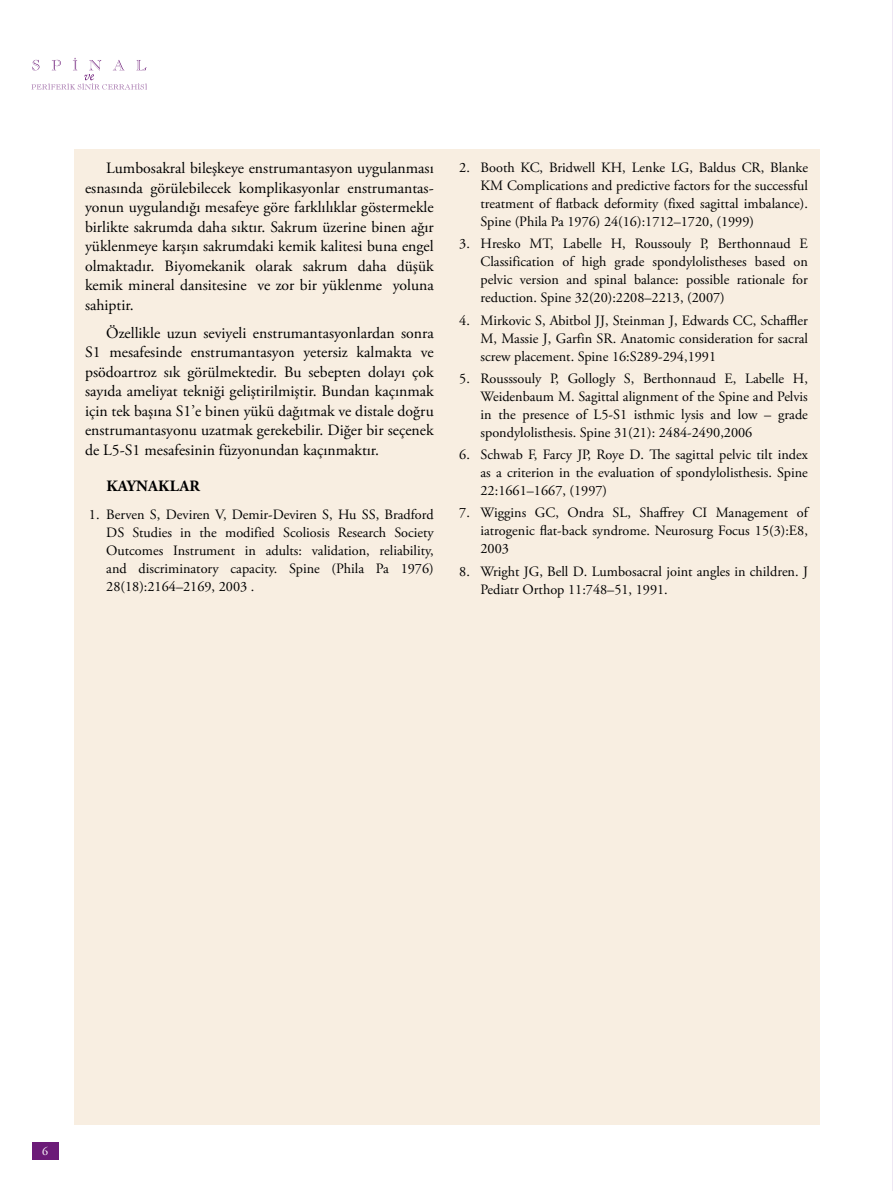
<style>
.page{position:relative;width:893px;height:1191px;background:#fff}
.page>*{position:absolute;margin:0;border:0;box-sizing:border-box;transform-origin:0 0}
.t1{font:15.75px/19.5px "Adobe Garamond Pro";color:#000;text-align:justify}
.t2{font:700 15.75px "Adobe Garamond Pro";letter-spacing:.015em;color:#000}
.t3{font:14.25px/18px "Adobe Garamond Pro";color:#000;text-align:justify}
.t4{font:12px "Adobe Garamond Pro";color:#fff}
</style>
<div class="page">
<div style="left:32px;top:1141px;width:26px;height:18px;background:#6c1b78"></div>
<svg style="left:31px;top:58px;width:116px;height:32px"></svg>
<hr style="left:892px;top:0;width:1px;height:1191px;background:#eee7f3">
<div style="left:74px;top:149px;width:746px;height:975px;background:#f8eee1"></div>
<p class="t1" style="left:85px;top:159px;width:350px;text-indent:21px">Lumbosakral bileşkeye enstrumantasyon uygulanması esnasında görülebilecek komplikasyonlar enstrumantas&shy;yonun uygulandığı mesafeye göre farklılıklar göstermekle birlikte sakrumda daha sıktır. Sakrum üzerine binen ağır yüklenmeye karşın sakrumdaki kemik kalitesi buna engel olmaktadır. Biyomekanik olarak sakrum daha düşük kemik mineral dansitesine ve zor bir yüklenme yoluna sahiptir.</p>
<p class="t1" style="left:85px;top:323px;width:350px;text-indent:21px">Özellikle uzun seviyeli enstrumantasyonlardan sonra S1 mesafesinde enstrumantasyon yetersiz kalmakta ve psödoartroz sık görülmektedir. Bu sebepten dolayı çok sayıda ameliyat tekniği geliştirilmiştir. Bundan kaçınmak için tek başına S1’e binen yükü dağıtmak ve distale doğru enstrumantasyonu uzatmak gerekebilir. Diğer bir seçenek de L5-S1 mesafesinin füzyonundan kaçınmaktır.</p>
<p class="t2" style="left:106px;top:477px;width:54px">KAYNAKLA</p>
<p class="t2" style="left:189px;top:477px;width:12px">R</p>
<p class="t3" style="left:106px;top:506px;width:329px;text-indent:-17px">1. Berven S, Deviren V, Demir-Deviren S, Hu SS, Bradford DS Studies in the modified Scoliosis Research Society Outcomes Instrument in adults: validation, reliability, and discriminatory capacity. Spine (Phila Pa 1976)<br>28(18):2164–2169, 2003 .</p>
<p class="t3" style="left:480px;top:159px;width:329px;text-indent:-21px">2. Booth KC, Bridwell KH, Lenke LG, Baldus CR, Blanke KM Complications and predictive factors for the successful treatment of flatback deformity (fixed sagittal imbalance).<br>Spine (Phila Pa 1976) 24(16):1712–1720, (1999)</p>
<p class="t3" style="left:480px;top:235px;width:329px;text-indent:-21px">3. Hresko MT, Labelle H, Roussouly P, Berthonnaud E Classification of high grade spondylolistheses based on pelvic version and spinal balance: possible rationale for reduction. Spine 32(20):2208–2213, (2007)</p>
<p class="t3" style="left:480px;top:311px;width:329px;text-indent:-21px">4. Mirkovic S, Abitbol JJ, Steinman J, Edwards CC, Schaffler M, Massie J, Garfin SR. Anatomic consideration for sacral screw placement. Spine 16:S289-294,1991</p>
<p class="t3" style="left:480px;top:370px;width:329px;text-indent:-21px">5. Rousssouly P, Gollogly S, Berthonnaud E, Labelle H, Weidenbaum M. Sagittal alignment of the Spine and Pelvis in the presence of L5-S1 isthmic lysis and low – grade spondylolisthesis. Spine 31(21): 2484-2490,2006</p>
<p class="t3" style="left:480px;top:446px;width:329px;text-indent:-21px">6. Schwab F, Farcy JP, Roye D. The sagittal pelvic tilt index as a criterion in the evaluation of spondylolisthesis. Spine 22:1661–1667, (1997)</p>
<p class="t3" style="left:480px;top:504px;width:329px;text-indent:-21px">7. Wiggins GC, Ondra SL, Shaffrey CI Management of iatrogenic flat-back syndrome. Neurosurg Focus 15(3):E8, 2003</p>
<p class="t3" style="left:480px;top:562px;width:329px;text-indent:-21px">8. Wright JG, Bell D. Lumbosacral joint angles in children. J<br>Pediatr Orthop 11:748–51, 1991.</p>
<p class="t4" style="left:42px;top:1143px;width:8px">6</p>
</div>
